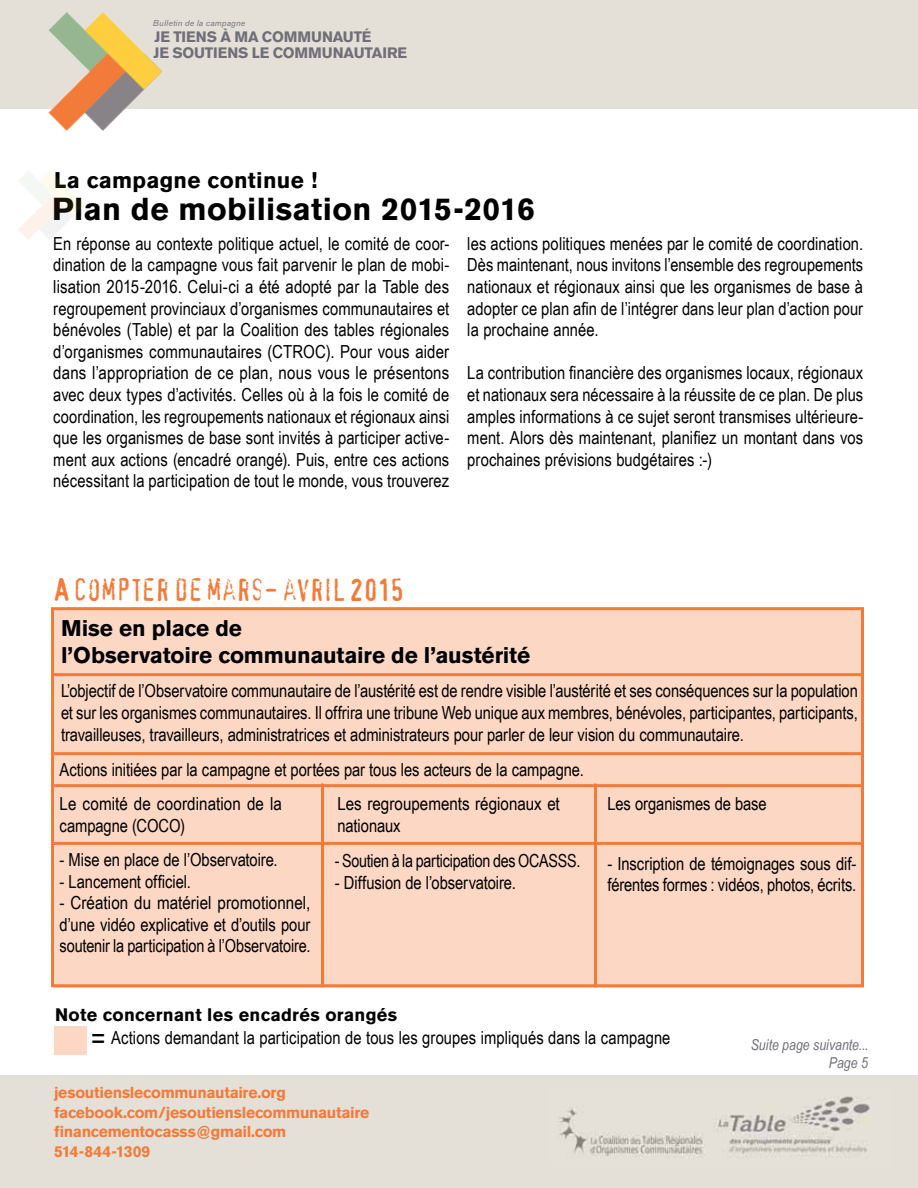
<style>
.page{position:relative;width:918px;height:1188px;background:#fff}
.page>*{position:absolute;margin:0;border:0;box-sizing:border-box;transform-origin:0 0}
.t1{font:700 31.5px "Akzidenz Grotesk BE";letter-spacing:.01em;color:#000}
.t2{font:30px "Confidential";letter-spacing:-.035em;color:#f37b3a}
.t3{font:700 22.5px/27px "Akzidenz Grotesk BE";color:#000}
.t4{font:18px/21.6px "Arial Narrow";color:#000;text-align:justify}
.t5{font:700 18px "Akzidenz Grotesk BE";letter-spacing:.015em;color:#000}
.t6{font:700 15.75px/19.5px "Akzidenz Grotesk BE";letter-spacing:-.02em;color:#f37b3a}
.t7{font:700 15px/16.4px "Akzidenz Grotesk BE";letter-spacing:-.01em;color:#706f79}
.t8{font:italic 15px "Arial Narrow";letter-spacing:.005em;color:#706f79}
.t9{font:italic 8.55px "Akzidenz Grotesk BE";letter-spacing:.025em;color:#706f79}
.s1{font-size:30px}
</style>
<div class="page">
<div style="left:0;top:0;width:918px;height:109px;background:#e5e0d7"></div>
<div style="left:0;top:1075px;width:918px;height:113px;background:#e5e0d7"></div>
<img style="left:559px;top:1096px;width:311px;height:62px">
<img style="left:48px;top:12px;width:114px;height:119px">
<div style="left:54px;top:608px;width:810px;height:380px;background:#fbd7c4"></div>
<div style="left:54px;top:1027px;width:32px;height:28px;background:#fbd7c4"></div>
<div style="left:51px;top:607px;width:813px;height:380px;border:3px solid #f37b3a"></div>
<hr style="left:52px;top:673px;width:810px;height:3px;background:#f37b3a">
<hr style="left:52px;top:752px;width:810px;height:3px;background:#f37b3a">
<hr style="left:321px;top:784px;width:3px;height:203px;background:#f37b3a">
<hr style="left:594px;top:784px;width:3px;height:203px;background:#f37b3a">
<hr style="left:52px;top:784px;width:810px;height:3px;background:#f37b3a">
<hr style="left:54px;top:842px;width:810px;height:3px;background:#f37b3a">
<p class="t9" style="left:153px;top:17px;width:94px">Bulletin de la campagne</p>
<p class="t7" style="left:153px;top:28px;width:255px">JE TIENS À MA COMMUNAUTÉ<br>JE SOUTIENS LE COMMUNAUTAIRE</p>
<p class="t3" style="left:54px;top:167px;width:265px">La campagne continue !</p>
<h1 class="t1" style="left:52px;top:191px;width:484px">Plan de mobilisation 2015-2016</h1>
<p class="t4" style="left:53px;top:232px;width:398px">En réponse au contexte politique actuel, le comité de coor&shy;dination de la campagne vous fait parvenir le plan de mobi&shy;lisation 2015-2016. Celui-ci a été adopté par la Table des regroupement provinciaux d’organismes communautaires et bénévoles (Table) et par la Coalition des tables régionales d’organismes communautaires (CTROC). Pour vous aider dans l’appropriation de ce plan, nous vous le présentons avec deux types d’activités. Celles où à la fois le comité de coordination, les regroupements nationaux et régionaux ainsi que les organismes de base sont invités à participer active&shy;ment aux actions (encadré orangé). Puis, entre ces actions nécessitant la participation de tout le monde, vous trouverez</p>
<p class="t4" style="left:467px;top:232px;width:397px">les actions politiques menées par le comité de coordination.<br>Dès maintenant, nous invitons l’ensemble des regroupements nationaux et régionaux ainsi que les organismes de base à adopter ce plan afin de l’intégrer dans leur plan d’action pour la prochaine année.</p>
<p class="t4" style="left:467px;top:362px;width:397px">La contribution financière des organismes locaux, régionaux et nationaux sera nécessaire à la réussite de ce plan. De plus amples informations à ce sujet seront transmises ultérieure&shy;ment. Alors dès maintenant, planifiez un montant dans vos prochaines prévisions budgétaires :-)</p>
<h2 class="t2" style="left:54px;top:577px;width:352px">A COMPTER DE MARS- AVRIL 2015</h2>
<p class="t3" style="left:61px;top:614px;width:471px">Mise en place de<br>l’Observatoire communautaire de l’austérité</p>
<p class="t4" style="left:61px;top:680px;width:798px">L’objectif de l’Observatoire communautaire de l’austérité est de rendre visible l’austérité et ses conséquences sur la population et sur les organismes communautaires. Il offrira une tribune Web unique aux membres, bénévoles, participantes, participants, travailleuses, travailleurs, administratrices et administrateurs pour parler de leur vision du communautaire.</p>
<p class="t4" style="left:60px;top:752px;width:526px;line-height:34.3px">Actions initiées par la campagne et portées par tous les acteurs de la campagne.<br>Le comité de coordination de la</p>
<p class="t4" style="left:60px;top:814px;width:127px">campagne (COCO)</p>
<p class="t4" style="left:338px;top:792px;width:224px">Les regroupements régionaux et nationaux</p>
<p class="t4" style="left:608px;top:792px;width:161px">Les organismes de base</p>
<p class="t4" style="left:60px;top:848px;width:220px">- Mise en place de l’Observatoire.</p>
<p class="t4" style="left:60px;top:870px;width:133px">- Lancement officiel.</p>
<p class="t4" style="left:60px;top:891px;width:252px">- Création du matériel promotionnel, d’une vidéo explicative et d’outils pour soutenir la participation à l’Observatoire.</p>
<p class="t4" style="left:335px;top:849px;width:247px">- Soutien à la participation des OCASSS.</p>
<p class="t4" style="left:335px;top:871px;width:183px">- Diffusion de l’observatoire.</p>
<p class="t5" style="left:55px;top:1004px;width:344px">Note concernant les encadrés orangés</p>
<p class="t4" style="left:608px;top:852px;width:250px">- Inscription de témoignages sous dif&shy;férentes formes : vidéos, photos, écrits.</p>
<p class="t4" style="left:91px;top:1026px;width:581px"><span class="s1">=</span> Actions demandant la participation de tous les groupes impliqués dans la campagne</p>
<p class="t8" style="left:751px;top:1034px;width:119px">Suite page suivante...</p>
<p class="t6" style="left:54px;top:1083px;width:317px">jesoutienslecommunautaire.org facebook.com/jesoutienslecommunautaire financementocasss@gmail.com<br>514-844-1309</p>
<p class="t8" style="left:829px;top:1052px;width:41px">Page 5</p>
</div>
